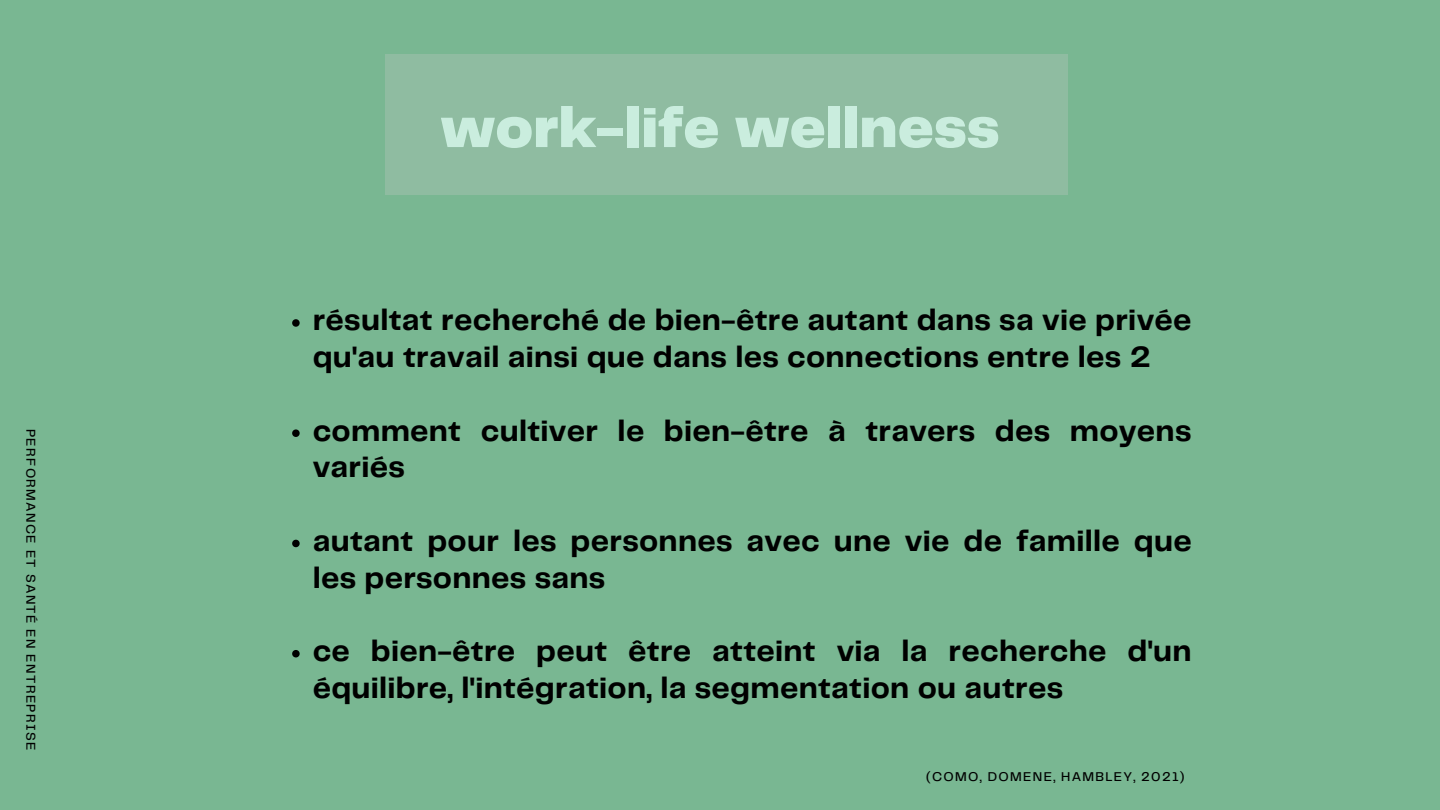
<style>
.page{position:relative;width:1440px;height:810px;background:#79b792}
.page>*{position:absolute;margin:0;border:0;box-sizing:border-box;transform-origin:0 0}
.t1{font:900 58.7px "Telegraf";color:#caedde}
.t2{font:700 30.6px/36.8px "Telegraf";letter-spacing:.01em;color:#000}
.t3{font:500 13.2px "Telegraf";letter-spacing:.1em;color:#000}
</style>
<div class="page">
<div style="left:385px;top:54px;width:683px;height:141px;background:#8fbca1"></div>
<svg style="left:292px;top:319px;width:8px;height:8px"></svg>
<svg style="left:292px;top:429px;width:8px;height:8px"></svg>
<svg style="left:292px;top:540px;width:8px;height:7px"></svg>
<svg style="left:292px;top:650px;width:8px;height:7px"></svg>
<p class="t3" style="left:37px;top:429px;width:323px;rotate:90deg">PERFORMANCE ET SANTÉ EN ENTREPRISE</p>
<h1 class="t1" style="left:440px;top:102px;width:561px">work-life wellness</h1>
<p class="t2" style="left:313px;top:303px;width:880px">résultat recherché de bien-être autant dans sa vie privée qu'au travail ainsi que dans les connections entre les 2</p>
<p class="t2" style="left:313px;top:414px;width:880px">comment cultiver le bien-être à travers des moyens variés</p>
<p class="t2" style="left:313px;top:524px;width:881px">autant pour les personnes avec une vie de famille que les personnes sans</p>
<p class="t2" style="left:313px;top:634px;width:880px">ce bien-être peut être atteint via la recherche d'un équilibre, l'intégration, la segmentation ou autres</p>
<p class="t3" style="left:926px;top:771px;width:260px">(COMO, DOMENE, HAMBLEY, 2021)</p>
</div>
